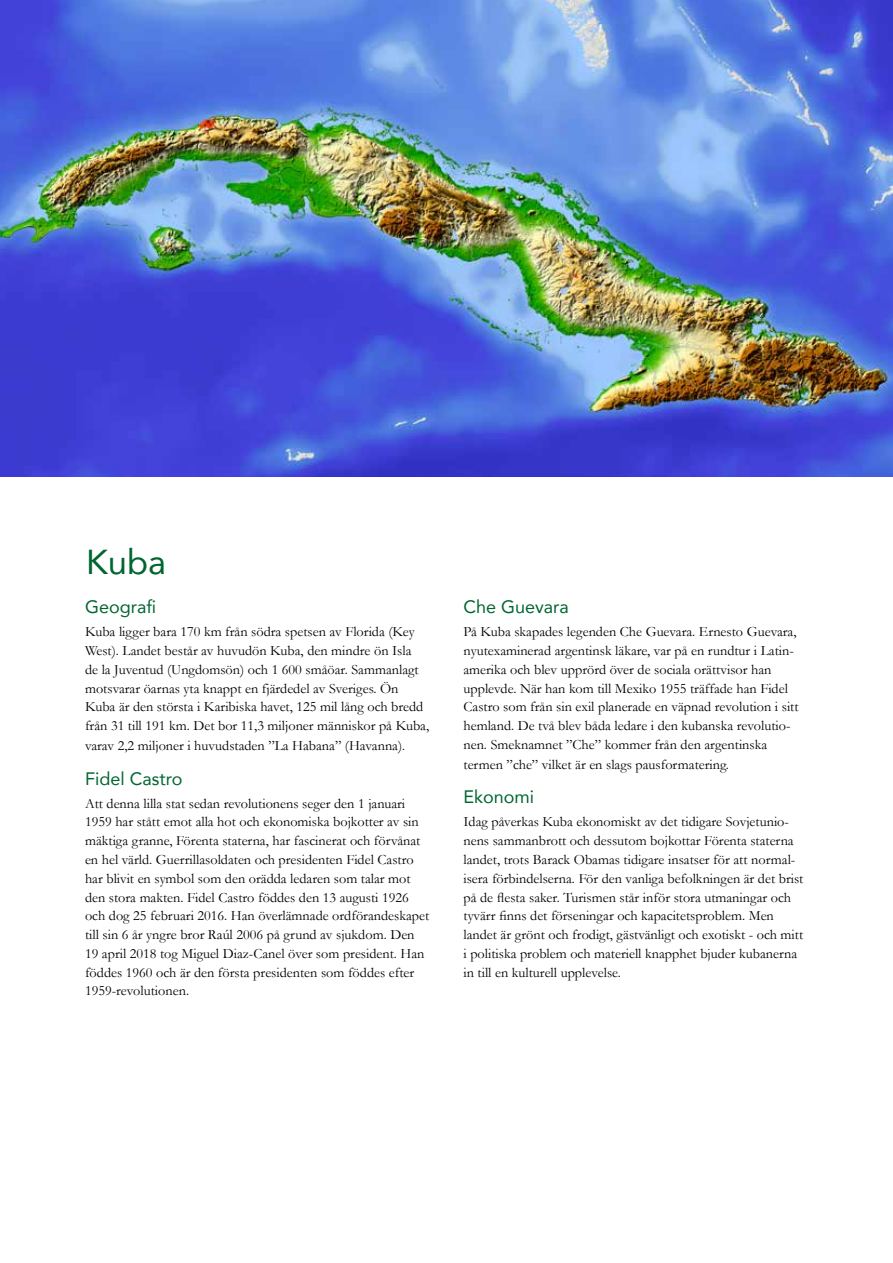
<style>
.page{position:relative;width:893px;height:1263px;background:#fff}
.page>*{position:absolute;margin:0;border:0;box-sizing:border-box;transform-origin:0 0}
.t1{font:34.5px "Avenir";color:#00652f}
.t2{font:18px "Avenir";color:#00652f}
.t3{font:14.25px/18.8px "Garamond";color:#000}
.s1{font-size:13.5px}
</style>
<div class="page">
<img style="left:0;top:0;width:893px;height:476px">
<h1 class="t1" style="left:86px;top:535px;width:81px">Kuba</h1>
<p class="t2" style="left:85px;top:593px;width:73px">Geografi</p>
<p class="t3" style="left:85px;top:622px;width:346px">Kuba ligger bara 170 km från södra spetsen av Florida (Key West). Landet består av huvudön Kuba, den mindre ön Isla<br>de la Juventud (Ungdomsön) och 1 600 småöar. Sammanlagt motsvarar öarnas yta knappt en fjärdedel av Sveriges. Ön Kuba är den största i Karibiska havet, 125 mil lång och bredd från 31 till 191 km. Det bor 11,3 miljoner människor på Kuba,</p>
<p class="t3" style="left:85px;top:736px;width:322px">varav 2,2 miljoner i huvudstaden ”La Habana” (Havanna)<span class="s1">.</span></p>
<p class="t2" style="left:85px;top:764px;width:99px">Fidel Castro</p>
<p class="t3" style="left:85px;top:794px;width:346px">Att denna lilla stat sedan revolutionens seger den 1 januari 1959 har stått emot alla hot och ekonomiska bojkotter av sin mäktiga granne, Förenta staterna, har fascinerat och förvånat en hel värld. Guerrillasoldaten och presidenten Fidel Castro har blivit en symbol som den orädda ledaren som talar mot den stora makten. Fidel Castro föddes den 13 augusti 1926 och dog 25 februari 2016. Han överlämnade ordförandeskapet till sin 6 år yngre bror Raúl 2006 på grund av sjukdom. Den 19 april 2018 tog Miguel Diaz-Canel över som president. Han föddes 1960 och är den första presidenten som föddes efter 1959-revolutionen.</p>
<p class="t2" style="left:463px;top:593px;width:107px">Che Guevara</p>
<p class="t3" style="left:463px;top:622px;width:337px">På Kuba skapades legenden Che Guevara. Ernesto Guevara, nyutexaminerad argentinsk läkare, var på en rundtur i Latin&shy;amerika och blev upprörd över de sociala orättvisor han upplevde. När han kom till Mexiko 1955 träffade han Fidel Castro som från sin exil planerade en väpnad revolution i sitt hemland. De två blev båda ledare i den kubanska revolutio&shy;nen. Smeknamnet ”Che” kommer från den argentinska</p>
<p class="t3" style="left:463px;top:755px;width:267px">termen ”che” vilket är en slags pausformatering.</p>
<p class="t2" style="left:463px;top:783px;width:72px">Ekonomi</p>
<p class="t3" style="left:463px;top:812px;width:341px">Idag påverkas Kuba ekonomiskt av det tidigare Sovjetunio&shy;nens sammanbrott och dessutom bojkottar Förenta staterna landet, trots Barack Obamas tidigare insatser för att normal&shy;isera förbindelserna. För den vanliga befolkningen är det brist på de flesta saker. Turismen står inför stora utmaningar och tyvärr finns det förseningar och kapacitetsproblem. Men landet är grönt och frodigt, gästvänligt och exotiskt - och mitt i politiska problem och materiell knapphet bjuder kubanerna in till en kulturell upplevelse.</p>
</div>
